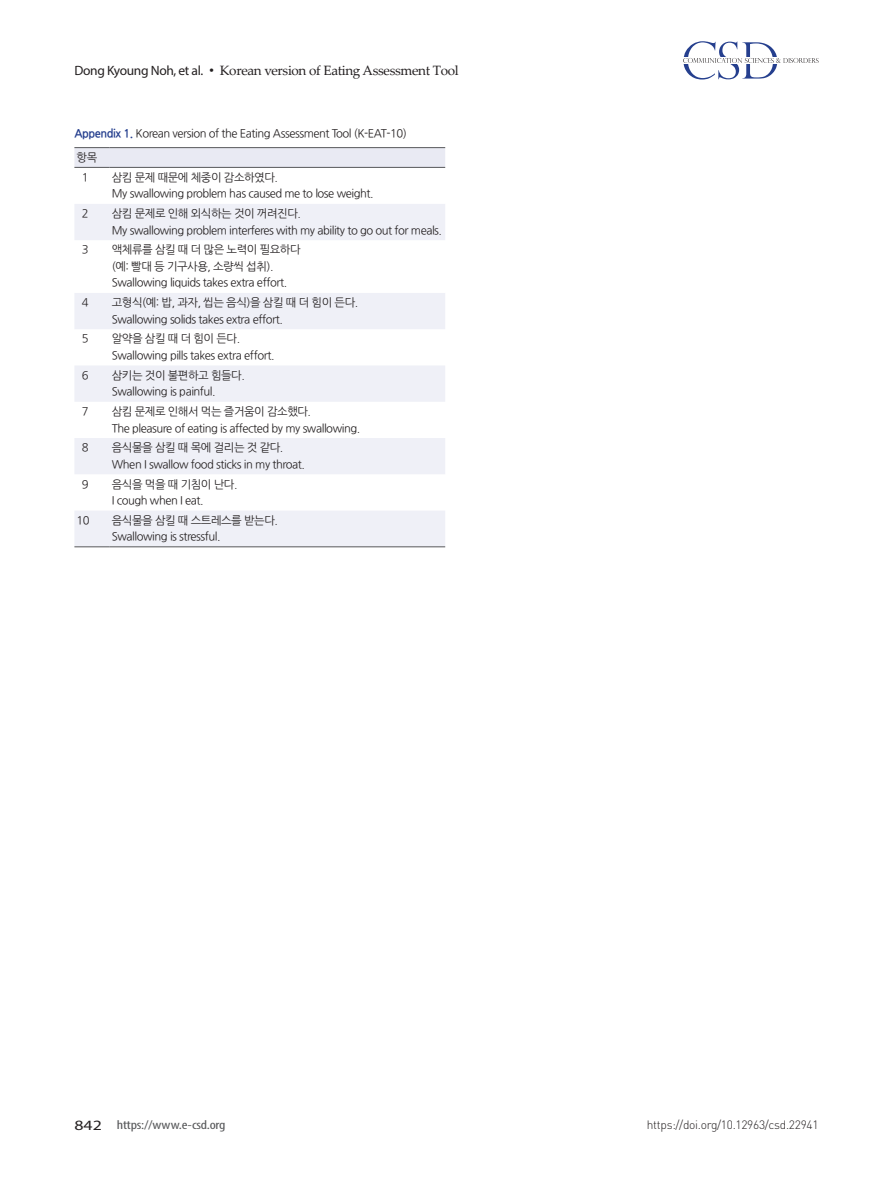
<style>
.page{position:relative;width:893px;height:1191px;background:#fff}
.page>*{position:absolute;margin:0;border:0;box-sizing:border-box;transform-origin:0 0}
.t1{font:13.5px "Palatino Linotype";letter-spacing:-.025em;color:#231f20}
.t2{font:condensed 12.75px "Myriad Pro";letter-spacing:-.015em;color:#57585a;scale:1.25 1}
.t3{font:300 12px "DIN Pro";letter-spacing:-.025em;color:#231f20}
.표본문_한글{font:11.25px "Nanum Gothic OTF";letter-spacing:-.04em;color:#231f20}
.s1{font-family:"Myriad Pro"}
.s2{font-family:"Dotum"}
.s3{font-family:"Nanum Gothic OTF Bold";color:#253f8e}
.s4{font-stretch:normal;font-size:14.25px;color:#231f20}
</style>
<div class="page">
<svg style="left:683px;top:41px;width:135px;height:38px"></svg>
<svg style="left:74px;top:148px;width:371px;height:19px;background:#e7e8f1"></svg>
<svg style="left:75px;top:204px;width:370px;height:342px;fill:#eff0f7"></svg>
<hr style="left:74px;top:147px;width:36px;height:1px;background:#57585a">
<hr style="left:110px;top:147px;width:335px;height:1px;background:#57585a">
<hr style="left:74px;top:167px;width:36px;height:1px;background:#57585a">
<hr style="left:110px;top:167px;width:335px;height:1px;background:#57585a">
<hr style="left:74px;top:546px;width:36px;height:1px;background:#57585a">
<hr style="left:110px;top:546px;width:335px;height:1px;background:#57585a">
<p class="t1" style="left:74px;top:61px;width:386px"><span class="s1">Dong Kyoung Noh, et al.</span> <span class="s2">•</span> Korean version of Eating Assessment Tool</p>
<p class="표본문_한글" style="left:74px;top:126px;width:334px"><span class="s3">Appendix 1.</span> Korean version of the Eating Assessment Tool (K-EAT-10)</p>
<p class="표본문_한글" style="left:77px;top:150px;width:22px">항목</p>
<p class="표본문_한글" style="left:82px;top:170px;width:8px">1</p>
<p class="표본문_한글" style="left:112px;top:170px;width:168px">삼킴 문제 때문에 체중이 감소하였다.</p>
<p class="표본문_한글" style="left:112px;top:187px;width:263px">My swallowing problem has caused me to lose weight.</p>
<p class="표본문_한글" style="left:82px;top:207px;width:8px">2</p>
<p class="표본문_한글" style="left:112px;top:207px;width:191px">삼킴 문제로 인해 외식하는 것이 꺼려진다.</p>
<p class="표본문_한글" style="left:112px;top:223px;width:332px">My swallowing problem interferes with my ability to go out for meals.</p>
<p class="표본문_한글" style="left:82px;top:243px;width:8px">3</p>
<p class="표본문_한글" style="left:112px;top:243px;width:190px">액체류를 삼킬 때 더 많은 노력이 필요하다</p>
<p class="표본문_한글" style="left:112px;top:260px;width:163px">(예: 빨대 등 기구사용, 소량씩 섭취).</p>
<p class="표본문_한글" style="left:112px;top:276px;width:177px">Swallowing liquids takes extra effort.</p>
<p class="표본문_한글" style="left:82px;top:296px;width:8px">4</p>
<p class="표본문_한글" style="left:112px;top:296px;width:248px">고형식(예: 밥, 과자, 씹는 음식)을 삼킬 때 더 힘이 든다.</p>
<p class="표본문_한글" style="left:112px;top:312px;width:172px">Swallowing solids takes extra effort.</p>
<p class="표본문_한글" style="left:82px;top:332px;width:8px">5</p>
<p class="표본문_한글" style="left:112px;top:332px;width:130px">알약을 삼킬 때 더 힘이 든다.</p>
<p class="표본문_한글" style="left:112px;top:349px;width:164px">Swallowing pills takes extra effort.</p>
<p class="표본문_한글" style="left:82px;top:368px;width:8px">6</p>
<p class="표본문_한글" style="left:112px;top:368px;width:135px">삼키는 것이 불편하고 힘들다.</p>
<p class="표본문_한글" style="left:112px;top:385px;width:105px">Swallowing is painful.</p>
<p class="표본문_한글" style="left:82px;top:405px;width:8px">7</p>
<p class="표본문_한글" style="left:112px;top:405px;width:201px">삼킴 문제로 인해서 먹는 즐거움이 감소했다.</p>
<p class="표본문_한글" style="left:112px;top:421px;width:250px">The pleasure of eating is affected by my swallowing.</p>
<p class="표본문_한글" style="left:82px;top:441px;width:8px">8</p>
<p class="표본문_한글" style="left:112px;top:441px;width:173px">음식물을 삼킬 때 목에 걸리는 것 같다.</p>
<p class="표본문_한글" style="left:112px;top:457px;width:194px">When I swallow food sticks in my throat.</p>
<p class="표본문_한글" style="left:82px;top:477px;width:8px">9</p>
<p class="표본문_한글" style="left:112px;top:477px;width:127px">음식을 먹을 때 기침이 난다.</p>
<p class="표본문_한글" style="left:112px;top:494px;width:93px">I cough when I eat.</p>
<p class="표본문_한글" style="left:77px;top:513px;width:15px">10</p>
<p class="표본문_한글" style="left:112px;top:513px;width:168px">음식물을 삼킬 때 스트레스를 받는다.</p>
<p class="표본문_한글" style="left:112px;top:530px;width:110px">Swallowing is stressful.</p>
<p class="t2" style="left:74px;top:1117px;width:122px"><span class="s4">842</span> https://www.e-csd.org</p>
<p class="t3" style="left:647px;top:1116px;width:173px">https://doi.org/10.12963/csd.22941</p>
</div>
